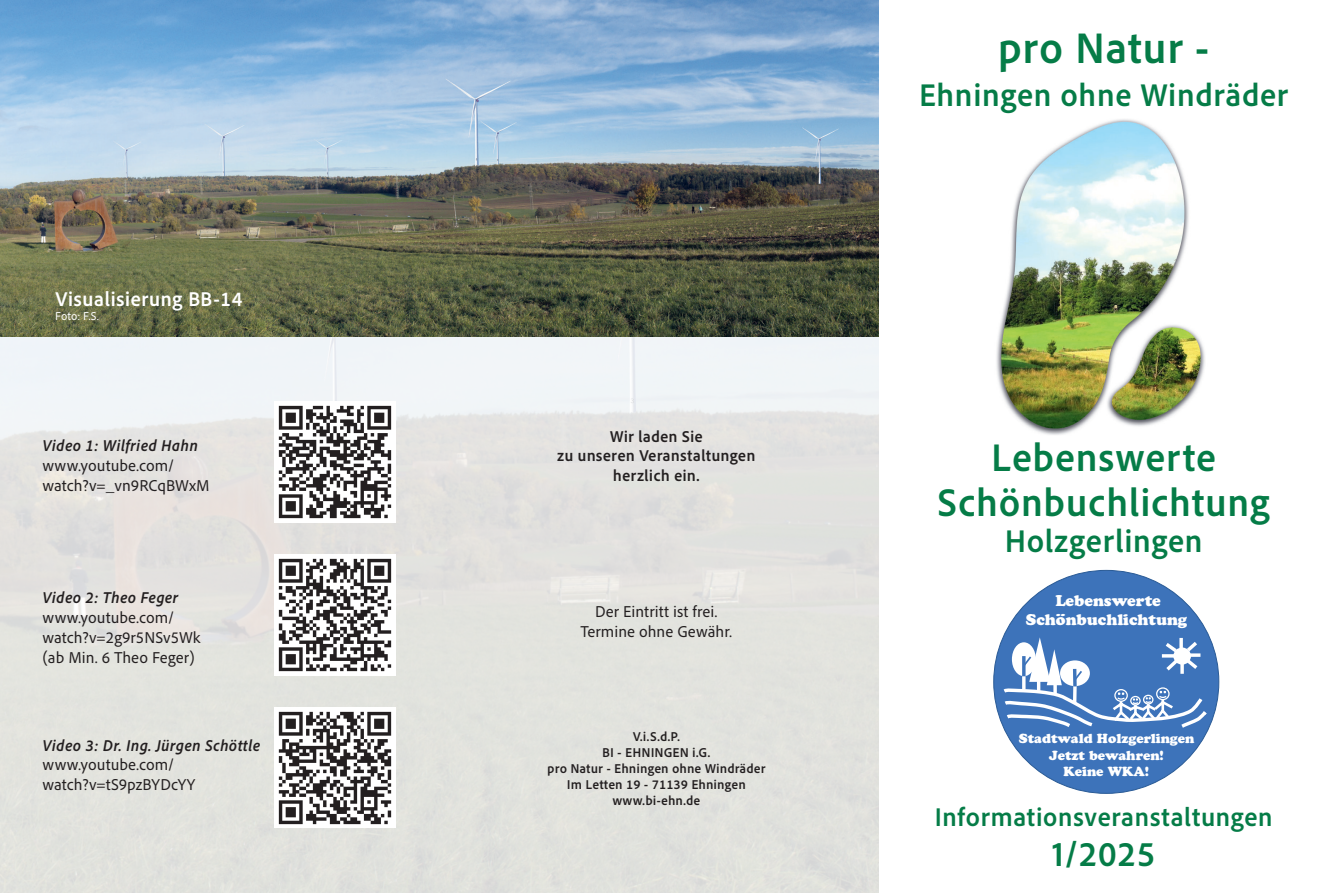
<style>
.page{position:relative;width:1327px;height:893px;background:#fff}
.page>*{position:absolute;margin:0;border:0;box-sizing:border-box;transform-origin:0 0}
.t1{font:700 45px "Adobe Clean UX";color:#057c47}
.t2{font:700 40.5px/45px "Adobe Clean UX";color:#057c47;text-align:center}
.t3{font:700 36px "Adobe Clean UX";color:#057c47}
.t4{font:700 33px "Adobe Clean UX";color:#057c47}
.t5{font:700 27px "Adobe Clean UX";color:#057c47}
.t6{font:700 21px "Adobe Clean UX";color:#fff}
.t7{font:16.5px/19.8px "Adobe Clean UX";color:#231f20}
.t8{font:italic 700 16.5px "Adobe Clean UX";letter-spacing:.005em;color:#231f20}
.t9{font:700 16.5px/19.8px "Adobe Clean UX";color:#231f20;text-align:center}
.t10{font:15.45px/19.2px "Cooper Black Std";color:#fff;text-align:center}
.t11{font:700 13.5px/16.2px "Adobe Clean UX";color:#231f20;text-align:center}
.t12{font:13.2px/16.5px "Cooper Black Std";color:#fff;text-align:center}
.t13{font:12px "Adobe Clean UX";color:#fff}
</style>
<div class="page">
<div style="left:993px;top:570px;width:225px;height:223px;background:#3d73ba;border-radius:50%"></div>
<svg style="left:999px;top:634px;width:208px;height:97px"></svg>
<img style="left:0;top:336px;width:878px;height:557px">
<img style="left:0;top:0;width:878px;height:336px">
<img style="left:996px;top:119px;width:209px;height:316px">
<img style="left:275px;top:402px;width:120px;height:120px">
<img style="left:275px;top:555px;width:120px;height:120px">
<img style="left:275px;top:707px;width:120px;height:121px">
<p class="t6" style="left:55px;top:285px;width:189px">Visualisierung BB-14</p>
<p class="t13" style="left:55px;top:309px;width:45px">Foto: F.S.</p>
<p class="t8" style="left:43px;top:435px;width:157px">Video 1: Wilfried Hahn</p>
<p class="t7" style="left:43px;top:455px;width:169px">www.youtube.com/ watch?v=_vn9RCqBWxM</p>
<p class="t8" style="left:43px;top:587px;width:137px">Video 2: Theo Feger</p>
<p class="t7" style="left:43px;top:607px;width:160px">www.youtube.com/ watch?v=2g9r5NSv5Wk (ab Min. 6 Theo Feger)</p>
<p class="t8" style="left:43px;top:734px;width:219px">Video 3: Dr. Ing. Jürgen Schöttle</p>
<p class="t7" style="left:43px;top:754px;width:154px">www.youtube.com/ watch?v=tS9pzBYDcYY</p>
<p class="t9" style="left:557px;top:426px;width:200px">Wir laden Sie<br>zu unseren Veranstaltungen herzlich ein.</p>
<p class="t7" style="left:580px;top:601px;width:153px;text-align:center">Der Eintritt ist frei.<br>Termine ohne Gewähr.</p>
<p class="t11" style="left:547px;top:727px;width:220px">V.i.S.d.P.<br>BI - EHNINGEN i.G.<br>pro Natur - Ehningen ohne Windräder<br>Im Letten 19 - 71139 Ehningen www.bi-ehn.de</p>
<h1 class="t1" style="left:997px;top:19px;width:214px">pro Natur -</h1>
<h3 class="t4" style="left:919px;top:74px;width:371px">Ehningen ohne Windräder</h3>
<h2 class="t2" style="left:937px;top:434px;width:335px">Lebenswerte<br>Schönbuchlichtung</h2>
<h3 class="t4" style="left:1004px;top:520px;width:200px">Holzgerlingen</h3>
<p class="t10" style="left:1026px;top:591px;width:163px">Lebenswerte<br>Schönbuchlichtung</p>
<p class="t12" style="left:1019px;top:730px;width:177px">Stadtwald Holzgerlingen<br>Jetzt bewahren!<br>Keine WKA!</p>
<h3 class="t5" style="left:934px;top:800px;width:340px">Informationsveranstaltungen</h3>
<h3 class="t3" style="left:1051px;top:831px;width:105px">1/2025</h3>
</div>
